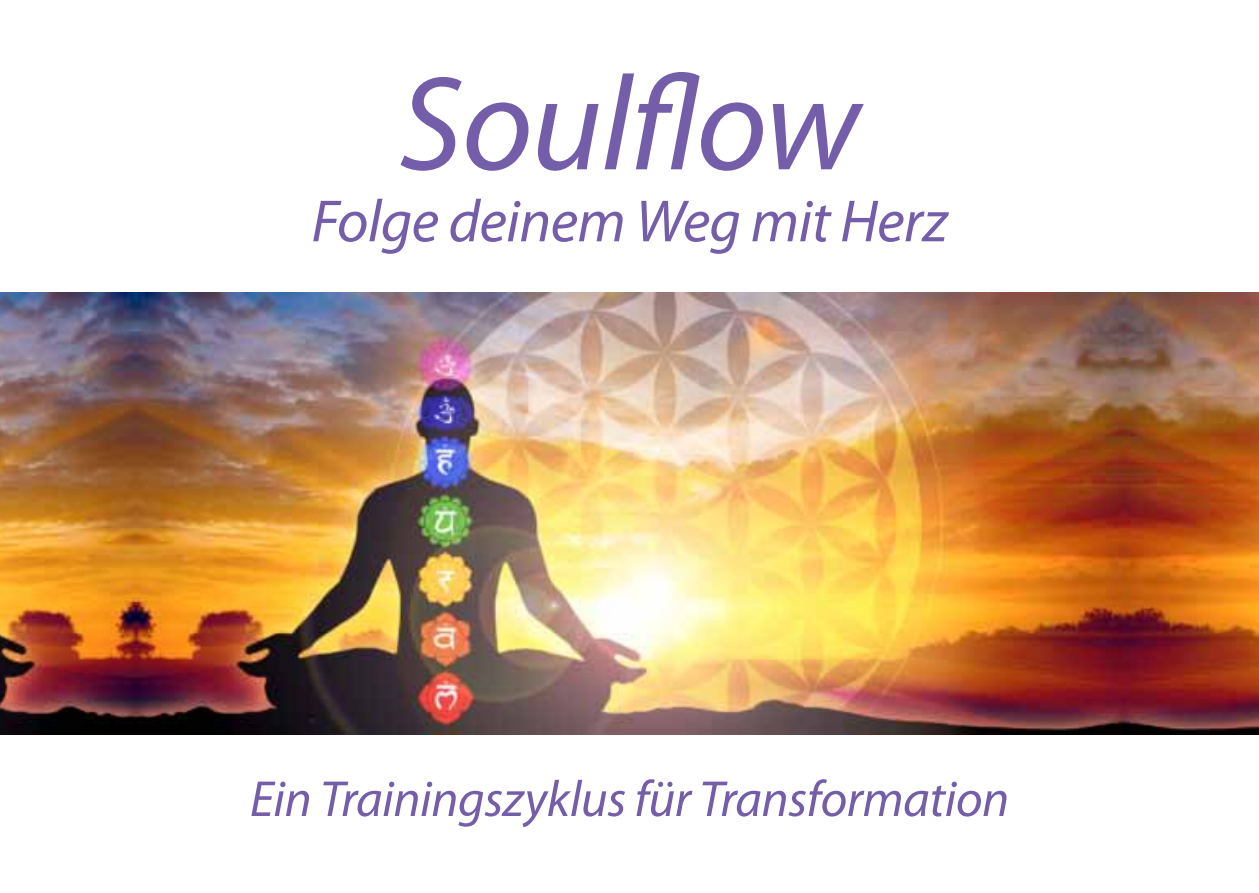
<style>
.page{position:relative;width:1259px;height:893px;background:#fff}
.page>*{position:absolute;margin:0;border:0;box-sizing:border-box;transform-origin:0 0}
.t1{font:italic 135px "Myriad Pro";letter-spacing:-.01em;color:#745ea9}
.t2{font:italic 60px "Myriad Pro";letter-spacing:-.01em;color:#745ea9}
.t3{font:italic 51px "Myriad Pro";letter-spacing:-.01em;color:#745ea9}
</style>
<div class="page">
<img style="left:137px;top:293px;width:1122px;height:442px">
<img style="left:0;top:293px;width:137px;height:442px">
<h1 class="t1" style="left:399px;top:41px;width:462px">Soulflow</h1>
<p class="t2" style="left:311px;top:184px;width:638px">Folge deinem Weg mit Herz</p>
<p class="t3" style="left:250px;top:767px;width:761px">Ein Trainingszyklus für Transformation</p>
</div>
